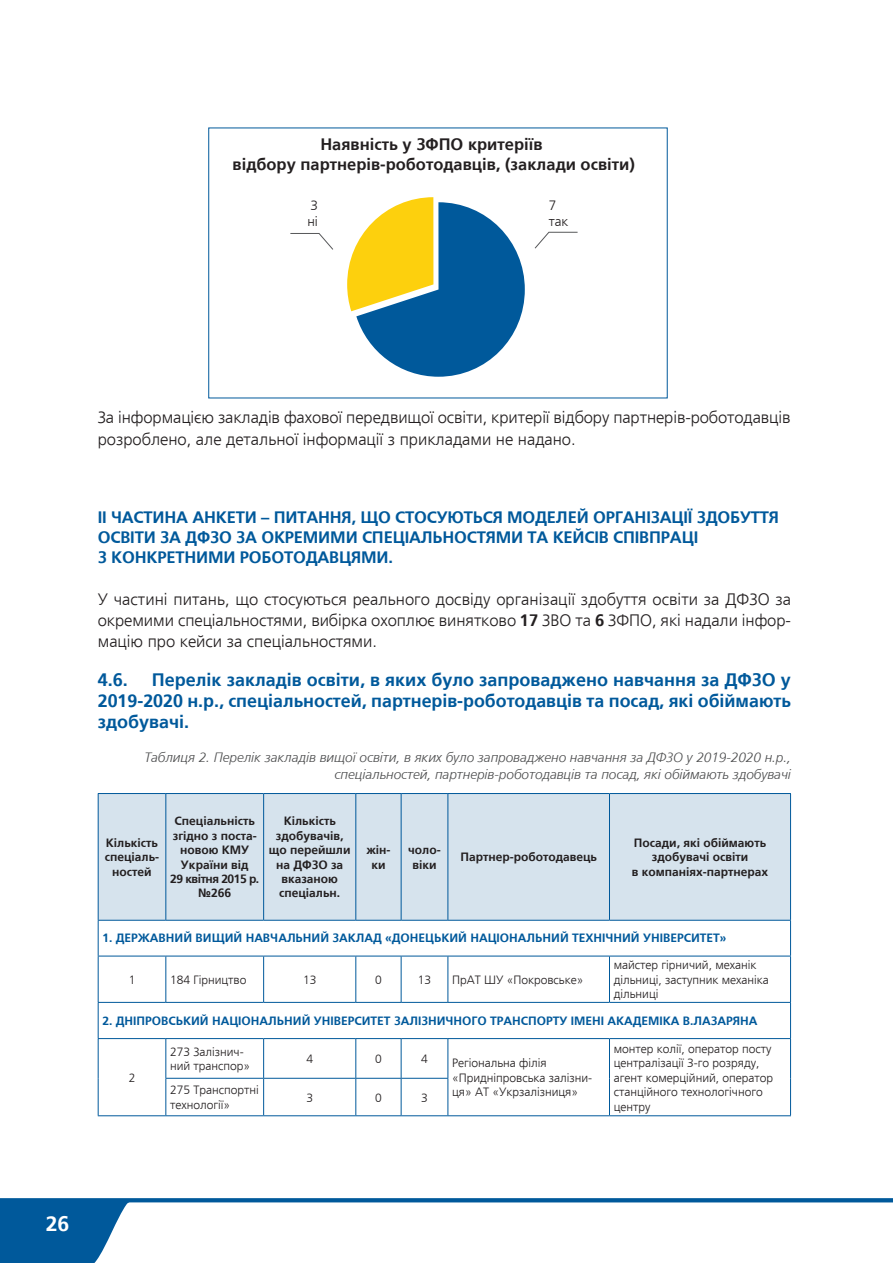
<style>
.page{position:relative;width:893px;height:1263px;background:#fff}
.page>*{position:absolute;margin:0;border:0;box-sizing:border-box;transform-origin:0 0}
.t1{font:700 21px "Frutiger LTCYR";color:#fff}
.t2{font:700 18px/21px "Frutiger LTCYR";color:#00599b;text-align:justify}
.t3{font:300 16.5px/21px "Frutiger LTCYR";letter-spacing:-.005em;color:#231f20}
.t4{font:700 16.5px/19.8px "Frutiger LTCYR";letter-spacing:-.01em;color:#00599b}
.t5{font:700 16.5px/19.8px "Frutiger LTCYR";color:#231f20;text-align:center}
.t6{font:italic 300 13.5px/16.2px "Frutiger LTCYR";color:#4b4c4d;text-align:right}
.t7{font:300 13.5px/16.2px "Frutiger LTCYR";color:#231f20}
.t8{font:300 12px/14.4px "Frutiger LTCYR";color:#231f20}
.t9{font:700 12px/14.4px "Frutiger LTCYR";color:#231f20;text-align:center}
.t10{font:700 12px "Frutiger LTCYR";color:#00599b}
.s1{font-weight:700}
</style>
<div class="page">
<svg style="left:0;top:1198px;width:893px;height:65px"></svg>
<div style="left:99px;top:794px;width:691px;height:126px;background:#d6e3ed"></div>
<hr style="left:790px;top:921px;width:1px;height:35px;background:#00599b">
<hr style="left:790px;top:1003px;width:1px;height:35px;background:#00599b">
<hr style="left:98px;top:793px;width:68px;height:1px;background:#00599b">
<hr style="left:98px;top:794px;width:1px;height:126px;background:#00599b">
<hr style="left:166px;top:793px;width:98px;height:1px;background:#00599b">
<hr style="left:165px;top:794px;width:1px;height:126px;background:#00599b">
<hr style="left:264px;top:793px;width:92px;height:1px;background:#00599b">
<hr style="left:263px;top:794px;width:1px;height:126px;background:#00599b">
<hr style="left:356px;top:793px;width:45px;height:1px;background:#00599b">
<hr style="left:355px;top:794px;width:1px;height:126px;background:#00599b">
<hr style="left:401px;top:793px;width:47px;height:1px;background:#00599b">
<hr style="left:401px;top:794px;width:1px;height:126px;background:#00599b">
<hr style="left:448px;top:793px;width:161px;height:1px;background:#00599b">
<hr style="left:447px;top:794px;width:1px;height:126px;background:#00599b">
<hr style="left:609px;top:793px;width:182px;height:1px;background:#00599b">
<hr style="left:609px;top:794px;width:1px;height:126px;background:#00599b">
<hr style="left:790px;top:794px;width:1px;height:126px;background:#00599b">
<hr style="left:98px;top:921px;width:1px;height:35px;background:#00599b">
<hr style="left:98px;top:956px;width:68px;height:1px;background:#00599b">
<hr style="left:98px;top:956px;width:1px;height:46px;background:#00599b">
<hr style="left:166px;top:956px;width:98px;height:1px;background:#00599b">
<hr style="left:165px;top:956px;width:1px;height:46px;background:#00599b">
<hr style="left:264px;top:956px;width:92px;height:1px;background:#00599b">
<hr style="left:263px;top:956px;width:1px;height:46px;background:#00599b">
<hr style="left:356px;top:956px;width:45px;height:1px;background:#00599b">
<hr style="left:355px;top:956px;width:1px;height:46px;background:#00599b">
<hr style="left:401px;top:956px;width:47px;height:1px;background:#00599b">
<hr style="left:401px;top:956px;width:1px;height:46px;background:#00599b">
<hr style="left:448px;top:956px;width:161px;height:1px;background:#00599b">
<hr style="left:447px;top:956px;width:1px;height:46px;background:#00599b">
<hr style="left:609px;top:956px;width:182px;height:1px;background:#00599b">
<hr style="left:609px;top:956px;width:1px;height:46px;background:#00599b">
<hr style="left:790px;top:956px;width:1px;height:46px;background:#00599b">
<hr style="left:98px;top:1002px;width:68px;height:1px;background:#00599b">
<hr style="left:98px;top:1003px;width:1px;height:35px;background:#00599b">
<hr style="left:166px;top:1002px;width:98px;height:1px;background:#00599b">
<hr style="left:264px;top:1002px;width:92px;height:1px;background:#00599b">
<hr style="left:356px;top:1002px;width:45px;height:1px;background:#00599b">
<hr style="left:401px;top:1002px;width:47px;height:1px;background:#00599b">
<hr style="left:448px;top:1002px;width:161px;height:1px;background:#00599b">
<hr style="left:609px;top:1002px;width:182px;height:1px;background:#00599b">
<hr style="left:98px;top:1038px;width:68px;height:1px;background:#00599b">
<hr style="left:98px;top:1039px;width:1px;height:39px;background:#00599b">
<hr style="left:98px;top:1078px;width:1px;height:37px;background:#00599b">
<hr style="left:166px;top:1038px;width:98px;height:1px;background:#00599b">
<hr style="left:165px;top:1039px;width:1px;height:39px;background:#00599b">
<hr style="left:264px;top:1038px;width:92px;height:1px;background:#00599b">
<hr style="left:263px;top:1039px;width:1px;height:39px;background:#00599b">
<hr style="left:356px;top:1038px;width:45px;height:1px;background:#00599b">
<hr style="left:355px;top:1039px;width:1px;height:39px;background:#00599b">
<hr style="left:401px;top:1038px;width:47px;height:1px;background:#00599b">
<hr style="left:401px;top:1039px;width:1px;height:39px;background:#00599b">
<hr style="left:448px;top:1038px;width:161px;height:1px;background:#00599b">
<hr style="left:447px;top:1039px;width:1px;height:39px;background:#00599b">
<hr style="left:609px;top:1038px;width:182px;height:1px;background:#00599b">
<hr style="left:609px;top:1039px;width:1px;height:39px;background:#00599b">
<hr style="left:790px;top:1039px;width:1px;height:39px;background:#00599b">
<hr style="left:609px;top:1078px;width:1px;height:37px;background:#00599b">
<hr style="left:790px;top:1078px;width:1px;height:37px;background:#00599b">
<hr style="left:165px;top:1078px;width:99px;height:1px;background:#00599b">
<hr style="left:165px;top:1079px;width:1px;height:36px;background:#00599b">
<hr style="left:264px;top:1078px;width:92px;height:1px;background:#00599b">
<hr style="left:263px;top:1079px;width:1px;height:36px;background:#00599b">
<hr style="left:356px;top:1078px;width:45px;height:1px;background:#00599b">
<hr style="left:355px;top:1079px;width:1px;height:36px;background:#00599b">
<hr style="left:401px;top:1078px;width:47px;height:1px;background:#00599b">
<hr style="left:401px;top:1079px;width:1px;height:36px;background:#00599b">
<hr style="left:447px;top:1079px;width:1px;height:36px;background:#00599b">
<hr style="left:98px;top:1115px;width:68px;height:1px;background:#00599b">
<hr style="left:166px;top:1115px;width:98px;height:1px;background:#00599b">
<hr style="left:264px;top:1115px;width:92px;height:1px;background:#00599b">
<hr style="left:356px;top:1115px;width:45px;height:1px;background:#00599b">
<hr style="left:401px;top:1115px;width:47px;height:1px;background:#00599b">
<hr style="left:448px;top:1115px;width:161px;height:1px;background:#00599b">
<hr style="left:609px;top:1115px;width:182px;height:1px;background:#00599b">
<hr style="left:98px;top:920px;width:68px;height:1px;background:#00599b">
<hr style="left:166px;top:920px;width:98px;height:1px;background:#00599b">
<hr style="left:264px;top:920px;width:92px;height:1px;background:#00599b">
<hr style="left:356px;top:920px;width:45px;height:1px;background:#00599b">
<hr style="left:401px;top:920px;width:47px;height:1px;background:#00599b">
<hr style="left:448px;top:920px;width:161px;height:1px;background:#00599b">
<hr style="left:609px;top:920px;width:182px;height:1px;background:#00599b">
<svg style="left:534px;top:231px;width:44px;height:18px"></svg>
<svg style="left:290px;top:233px;width:43px;height:17px"></svg>
<svg style="left:347px;top:197px;width:178px;height:180px"></svg>
<p class="t5" style="left:233px;top:135px;width:404px">Наявність у ЗФПО критеріїв<br>відбору партнерів-роботодавців, (заклади освіти)</p>
<p class="t7" style="left:549px;top:197px;width:21px">7 так</p>
<p class="t7" style="left:307px;top:198px;width:12px">3 нi</p>
<p class="t3" style="left:98px;top:408px;width:694px">За інформацією закладів фахової передвищої освіти, критерії відбору партнерів-роботодавців розроблено, але детальної інформації з прикладами не надано.</p>
<p class="t4" style="left:98px;top:508px;width:683px">ІІ ЧАСТИНА АНКЕТИ – ПИТАННЯ, ЩО СТОСУЮТЬСЯ МОДЕЛЕЙ ОРГАНІЗАЦІЇ ЗДОБУТТЯ<br>ОСВІТИ ЗА ДФЗО ЗА ОКРЕМИМИ СПЕЦІАЛЬНОСТЯМИ ТА КЕЙСІВ СПІВПРАЦІ<br>З КОНКРЕТНИМИ РОБОТОДАВЦЯМИ.</p>
<p class="t3" style="left:98px;top:589px;width:695px;text-align:justify">У частині питань, що стосуються реального досвіду організації здобуття освіти за ДФЗО за окремими спеціальностями, вибірка охоплює винятково <span class="s1">17</span> ЗВО та <span class="s1">6</span> ЗФПО, які надали інфор&shy;мацію про кейси за спеціальностями.</p>
<p class="t2" style="left:98px;top:670px;width:32px">4.6.</p>
<p class="t2" style="left:98px;top:670px;width:695px;text-indent:54px">Перелік закладів освіти, в яких було запроваджено навчання за ДФЗО у 2019-2020 н.р., спеціальностей, партнерів-роботодавців та посад, які обіймають здобувачі.</p>
<p class="t6" style="left:144px;top:750px;width:648px">Таблиця 2. Перелік закладів вищої освіти, в яких було запроваджено навчання за ДФЗО у 2019-2020 н.р., спеціальностей, партнерів-роботодавців та посад, які обіймають здобувачі</p>
<p class="t9" style="left:105px;top:836px;width:56px">Кількість спеціаль&shy;ностей</p>
<p class="t9" style="left:170px;top:814px;width:91px">Спеціальність згідно з поста&shy;новою КМУ<br>України від<br>29 квітня 2015 р. №266</p>
<p class="t9" style="left:269px;top:814px;width:83px">Кількість здобувачів, що перейшли на ДФЗО за вказаною спеціальн.</p>
<p class="t9" style="left:366px;top:843px;width:26px">жін&shy;ки</p>
<p class="t9" style="left:408px;top:843px;width:34px">чоло&shy;віки</p>
<p class="t9" style="left:460px;top:850px;width:138px">Партнер-роботодавець</p>
<p class="t9" style="left:632px;top:836px;width:138px">Посади, які обіймають здобувачі освіти<br>в компаніях-партнерах</p>
<p class="t10" style="left:102px;top:932px;width:626px">1. ДЕРЖАВНИЙ ВИЩИЙ НАВЧАЛЬНИЙ ЗАКЛАД «ДОНЕЦЬКИЙ НАЦІОНАЛЬНИЙ ТЕХНІЧНИЙ УНІВЕРСИТЕТ»</p>
<p class="t8" style="left:129px;top:973px;width:8px">1</p>
<p class="t8" style="left:170px;top:973px;width:78px">184 Гірництво</p>
<p class="t8" style="left:303px;top:973px;width:15px">13</p>
<p class="t8" style="left:375px;top:973px;width:8px">0</p>
<p class="t8" style="left:418px;top:973px;width:15px">13</p>
<p class="t8" style="left:452px;top:973px;width:133px">ПрАТ ШУ «Покровське»</p>
<p class="t8" style="left:614px;top:958px;width:157px">майстер гірничий, механік дільниці, заступник механіка дільниці</p>
<p class="t10" style="left:102px;top:1014px;width:657px">2. ДНІПРОВСЬКИЙ НАЦІОНАЛЬНИЙ УНІВЕРСИТЕТ ЗАЛІЗНИЧНОГО ТРАНСПОРТУ ІМЕНІ АКАДЕМІКА В.ЛАЗАРЯНА</p>
<p class="t8" style="left:129px;top:1070px;width:8px">2</p>
<p class="t8" style="left:170px;top:1045px;width:82px">273 Залізнич&shy;ний транспор»</p>
<p class="t8" style="left:306px;top:1052px;width:8px">4</p>
<p class="t8" style="left:375px;top:1052px;width:8px">0</p>
<p class="t8" style="left:421px;top:1052px;width:8px">4</p>
<p class="t8" style="left:452px;top:1056px;width:142px">Регіональна філія «Придніпровська залізни&shy;ця» АТ «Укрзалізниця»</p>
<p class="t8" style="left:170px;top:1083px;width:90px">275 Транспортні технології»</p>
<p class="t8" style="left:306px;top:1090px;width:8px">3</p>
<p class="t8" style="left:375px;top:1090px;width:8px">0</p>
<p class="t8" style="left:421px;top:1090px;width:8px">3</p>
<p class="t8" style="left:614px;top:1042px;width:161px">монтер колії, оператор посту централізації 3-го розряду, агент комерційний, оператор станційного технологічного центру</p>
<p class="t1" style="left:46px;top:1212px;width:25px">26</p>
</div>
